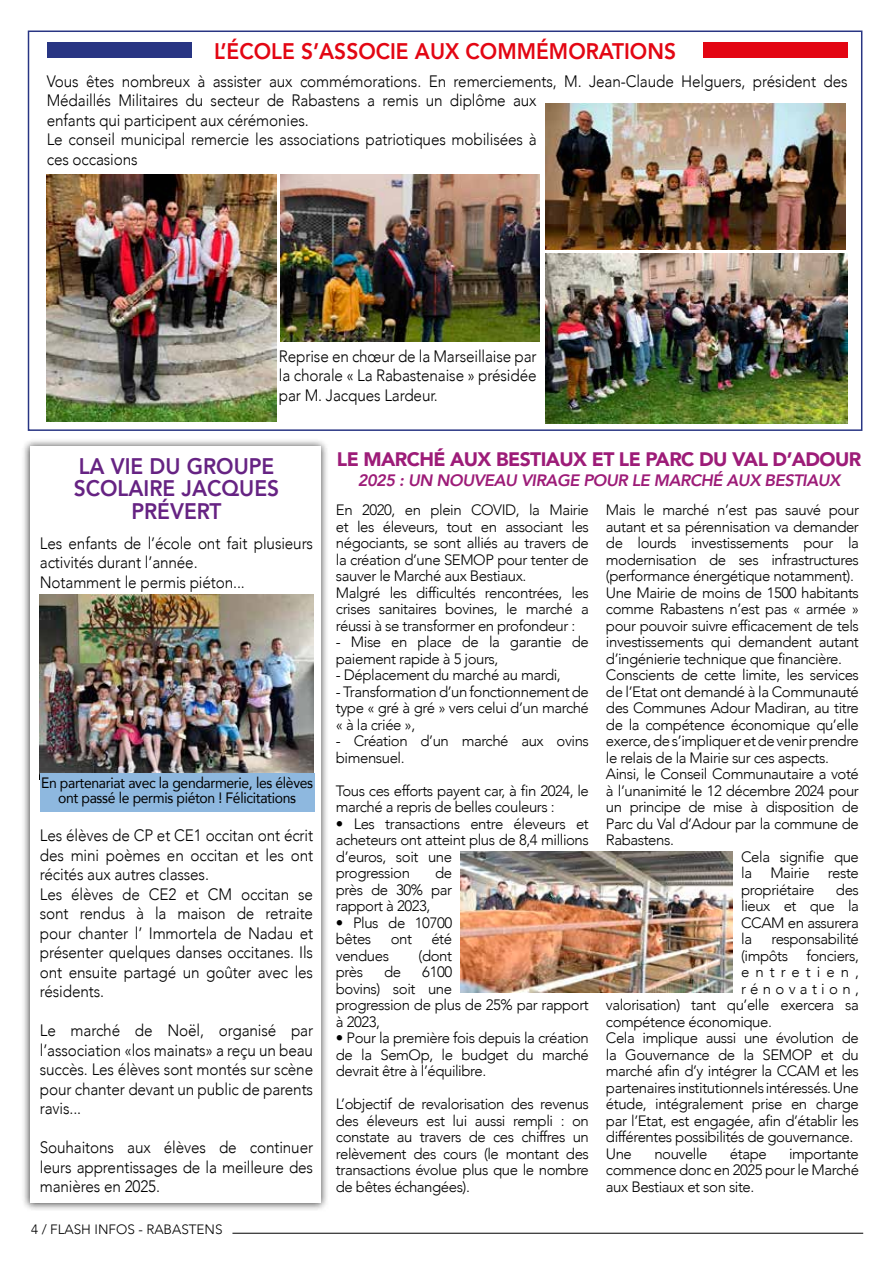
<style>
.page{position:relative;width:893px;height:1263px;background:#fff}
.page>*{position:absolute;margin:0;border:0;box-sizing:border-box;transform-origin:0 0}
.t1{font:800 22.5px/22.5px "Avenir";color:#662383;text-align:center;scale:.93 1}
.t2{font:800 22.5px "Avenir";color:#e30613;scale:.93 1}
.t3{font:900 19.5px "Avenir";letter-spacing:-.03em;color:#9d1c78}
.t4{font:300 16.5px/19.5px "Avenir";letter-spacing:-.01em;color:#000;scale:.93 1}
.t5{font:italic 800 16.5px "Avenir";letter-spacing:-.03em;color:#9d1c78}
.t6{font:300 15px/16.5px "Avenir";letter-spacing:-.03em;color:#000}
.t7{font:15px/15px "Avenir";letter-spacing:-.025em;color:#000;text-align:center;scale:.93 1}
.t8{font:300 15px "Avenir";letter-spacing:.285em;color:#000}
.t9{font:300 15px "Avenir";letter-spacing:.4em;color:#000}
.t10{font:300 13.5px "Avenir";color:#000}
</style>
<div class="page">
<div style="left:22px;top:438px;width:307px;height:773px;background:#000;opacity:.75"></div>
<div style="left:30px;top:446px;width:290px;height:757px;background:#fff"></div>
<hr style="left:232px;top:1233px;width:631px;height:1px;background:#000">
<div style="left:28px;top:31px;width:834px;height:400px;border:2px solid #283583"></div>
<div style="left:47px;top:43px;width:144px;height:15px;background:#283583"></div>
<div style="left:703px;top:43px;width:145px;height:15px;background:#e30613"></div>
<img style="left:40px;top:595px;width:274px;height:178px">
<div style="left:40px;top:773px;width:274px;height:39px;background:#8eb8df"></div>
<img style="left:545px;top:103px;width:301px;height:146px">
<img style="left:281px;top:174px;width:258px;height:167px">
<img style="left:545px;top:254px;width:303px;height:169px">
<img style="left:47px;top:174px;width:229px;height:248px">
<img style="left:461px;top:852px;width:272px;height:140px">
<h1 class="t2" style="left:214px;top:34px;width:498px">L’ÉCOLE S’ASSOCIE AUX COMMÉMORATIONS</h1>
<p class="t4" style="left:47px;top:71px;width:863px">Vous êtes nombreux à assister aux commémorations. En remerciements, M. Jean-Claude Helguers, président des Médaillés Militaires du secteur de Rabastens a remis un diplôme aux<br>enfants qui participent aux cérémonies.<br>Le conseil municipal remercie les associations patriotiques mobilisées à<br>ces occasions</p>
<p class="t4" style="left:279px;top:346px;width:279px;text-align:justify">Reprise en chœur de la Marseillaise par la chorale « La Rabastenaise » présidée par M. Jacques Lardeur.</p>
<h1 class="t1" style="left:74px;top:454px;width:222px">LA VIE DU GROUPE<br>SCOLAIRE JACQUES<br>PRÉVERT</h1>
<p class="t4" style="left:40px;top:533px;width:295px">Les enfants de l’école ont fait plusieurs activités durant l’année.<br>Notamment le permis piéton...</p>
<p class="t7" style="left:41px;top:775px;width:294px">En partenariat avec la gendarmerie, les élèves ont passé le permis piéton ! Félicitations</p>
<p class="t4" style="left:40px;top:826px;width:295px">Les élèves de CP et CE1 occitan ont écrit des mini poèmes en occitan et les ont récités aux autres classes.<br>Les élèves de CE2 et CM occitan se sont rendus à la maison de retraite pour chanter l’ Immortela de Nadau et présenter quelques danses occitanes. Ils ont ensuite partagé un goûter avec les résidents.</p>
<p class="t4" style="left:40px;top:1021px;width:295px;text-align:justify">Le marché de Noël, organisé par l’association «los mainats» a reçu un beau succès. Les élèves sont montés sur scène pour chanter devant un public de parents ravis...</p>
<p class="t4" style="left:40px;top:1138px;width:295px;text-align:justify">Souhaitons aux élèves de continuer leurs apprentissages de la meilleure des manières en 2025.</p>
<p class="t10" style="left:31px;top:1221px;width:193px">4 / FLASH INFOS - RABASTENS</p>
<h2 class="t3" style="left:337px;top:442px;width:526px">LE MARCHÉ AUX BESTIAUX ET LE PARC DU VAL D’ADOUR</h2>
<p class="t5" style="left:358px;top:470px;width:484px">2025 : UN NOUVEAU VIRAGE POUR LE MARCHÉ AUX BESTIAUX</p>
<p class="t6" style="left:336px;top:502px;width:255px">En 2020, en plein COVID, la Mairie et les éleveurs, tout en associant les négociants, se sont alliés au travers de la création d’une SEMOP pour tenter de sauver le Marché aux Bestiaux.<br>Malgré les difficultés rencontrées, les crises sanitaires bovines, le marché a réussi à se transformer en profondeur :</p>
<p class="t6" style="left:336px;top:634px;width:255px">- Mise en place de la garantie de paiement rapide à 5 jours,</p>
<p class="t6" style="left:336px;top:667px;width:226px">- Déplacement du marché au mardi,</p>
<p class="t6" style="left:336px;top:683px;width:255px;text-align:justify">- Transformation d’un fonctionnement de type « gré à gré » vers celui d’un marché « à la criée »,</p>
<p class="t6" style="left:336px;top:733px;width:254px">- Création d’un marché aux ovins bimensuel.</p>
<p class="t6" style="left:336px;top:782px;width:254px">Tous ces efforts payent car, à fin 2024, le marché a repris de belles couleurs :</p>
<p class="t6" style="left:336px;top:815px;width:254px">• Les transactions entre éleveurs et acheteurs ont atteint plus de 8,4 millions d’euros, soit une<br>progression</p>
<p class="t6" style="left:336px;top:865px;width:118px;text-align:justify;text-indent:99px">de près de 30% par rapport à 2023,</p>
<p class="t6" style="left:336px;top:914px;width:118px">• Plus de 10700 bêtes</p>
<p class="t6" style="left:391px;top:931px;width:23px">ont</p>
<p class="t6" style="left:431px;top:931px;width:22px">été</p>
<p class="t6" style="left:336px;top:947px;width:55px">vendues</p>
<p class="t6" style="left:419px;top:947px;width:35px">(dont</p>
<p class="t6" style="left:336px;top:964px;width:29px">près</p>
<p class="t6" style="left:384px;top:964px;width:19px">de</p>
<p class="t6" style="left:336px;top:964px;width:255px;text-indent:86px">6100<br>bovins) soit une<br>progression de plus de 25% par rapport à 2023,</p>
<p class="t6" style="left:336px;top:1030px;width:254px;text-align:justify">• Pour la première fois depuis la création de la SemOp, le budget du marché devrait être à l’équilibre.</p>
<p class="t6" style="left:336px;top:1096px;width:255px;text-align:justify">L’objectif de revalorisation des revenus des éleveurs est lui aussi rempli : on constate au travers de ces chiffres un relèvement des cours (le montant des transactions évolue plus que le nombre de bêtes échangées).</p>
<p class="t6" style="left:606px;top:502px;width:255px">Mais le marché n’est pas sauvé pour</p>
<p class="t6" style="left:606px;top:518px;width:254px">autant et sa pérennisation va demander</p>
<p class="t6" style="left:606px;top:535px;width:255px">de lourds investissements pour la</p>
<p class="t6" style="left:606px;top:551px;width:254px">modernisation de ses infrastructures</p>
<p class="t6" style="left:606px;top:568px;width:250px">(performance énergétique notamment).</p>
<p class="t6" style="left:606px;top:584px;width:254px">Une Mairie de moins de 1500 habitants</p>
<p class="t6" style="left:606px;top:601px;width:255px">comme Rabastens n’est pas « armée »</p>
<p class="t6" style="left:606px;top:617px;width:254px">pour pouvoir suivre efficacement de tels</p>
<p class="t6" style="left:606px;top:634px;width:254px">investissements qui demandent autant</p>
<p class="t6" style="left:606px;top:650px;width:238px">d’ingénierie technique que financière.</p>
<p class="t6" style="left:606px;top:667px;width:254px">Conscients de cette limite, les services</p>
<p class="t6" style="left:606px;top:683px;width:254px">de l’Etat ont demandé à la Communauté</p>
<p class="t6" style="left:606px;top:700px;width:254px">des Communes Adour Madiran, au titre</p>
<p class="t6" style="left:606px;top:716px;width:254px">de la compétence économique qu’elle</p>
<p class="t6" style="left:606px;top:733px;width:254px">exerce, de s’impliquer et de venir prendre</p>
<p class="t6" style="left:606px;top:749px;width:224px">le relais de la Mairie sur ces aspects.</p>
<p class="t6" style="left:606px;top:766px;width:254px">Ainsi, le Conseil Communautaire a voté</p>
<p class="t6" style="left:606px;top:782px;width:254px">à l’unanimité le 12 décembre 2024 pour</p>
<p class="t6" style="left:606px;top:799px;width:255px">un principe de mise à disposition de</p>
<p class="t6" style="left:606px;top:815px;width:255px">Parc du Val d’Adour par la commune de</p>
<p class="t6" style="left:606px;top:832px;width:69px">Rabastens.</p>
<p class="t6" style="left:741px;top:848px;width:119px">Cela signifie que</p>
<p class="t6" style="left:741px;top:865px;width:119px">la Mairie reste</p>
<p class="t6" style="left:741px;top:881px;width:75px">propriétaire</p>
<p class="t6" style="left:741px;top:881px;width:119px;text-align:justify;text-indent:95px">des lieux et que la CCAM en assurera la</p>
<p class="t6" style="left:771px;top:931px;width:89px">responsabilité</p>
<p class="t6" style="left:741px;top:947px;width:119px">(impôts fonciers,</p>
<p class="t9" style="left:741px;top:963px;width:119px">entretien,</p>
<p class="t8" style="left:741px;top:980px;width:119px">rénovation,</p>
<p class="t6" style="left:606px;top:997px;width:255px">valorisation) tant qu’elle exercera sa</p>
<p class="t6" style="left:606px;top:1013px;width:167px">compétence économique.</p>
<p class="t6" style="left:606px;top:1030px;width:254px">Cela implique aussi une évolution de</p>
<p class="t6" style="left:606px;top:1046px;width:254px">la Gouvernance de la SEMOP et du</p>
<p class="t6" style="left:606px;top:1063px;width:254px">marché afin d’y intégrer la CCAM et les</p>
<p class="t6" style="left:606px;top:1079px;width:254px">partenaires institutionnels intéressés. Une</p>
<p class="t6" style="left:606px;top:1096px;width:255px">étude, intégralement prise en charge</p>
<p class="t6" style="left:606px;top:1112px;width:254px">par l’Etat, est engagée, afin d’établir les</p>
<p class="t6" style="left:606px;top:1129px;width:249px">différentes possibilités de gouvernance.</p>
<p class="t6" style="left:606px;top:1145px;width:28px">Une</p>
<p class="t6" style="left:654px;top:1145px;width:55px">nouvelle</p>
<p class="t6" style="left:730px;top:1145px;width:38px">étape</p>
<p class="t6" style="left:606px;top:1145px;width:255px;text-align:justify;text-indent:183px">importante commence donc en 2025 pour le Marché aux Bestiaux et son site.</p>
</div>
